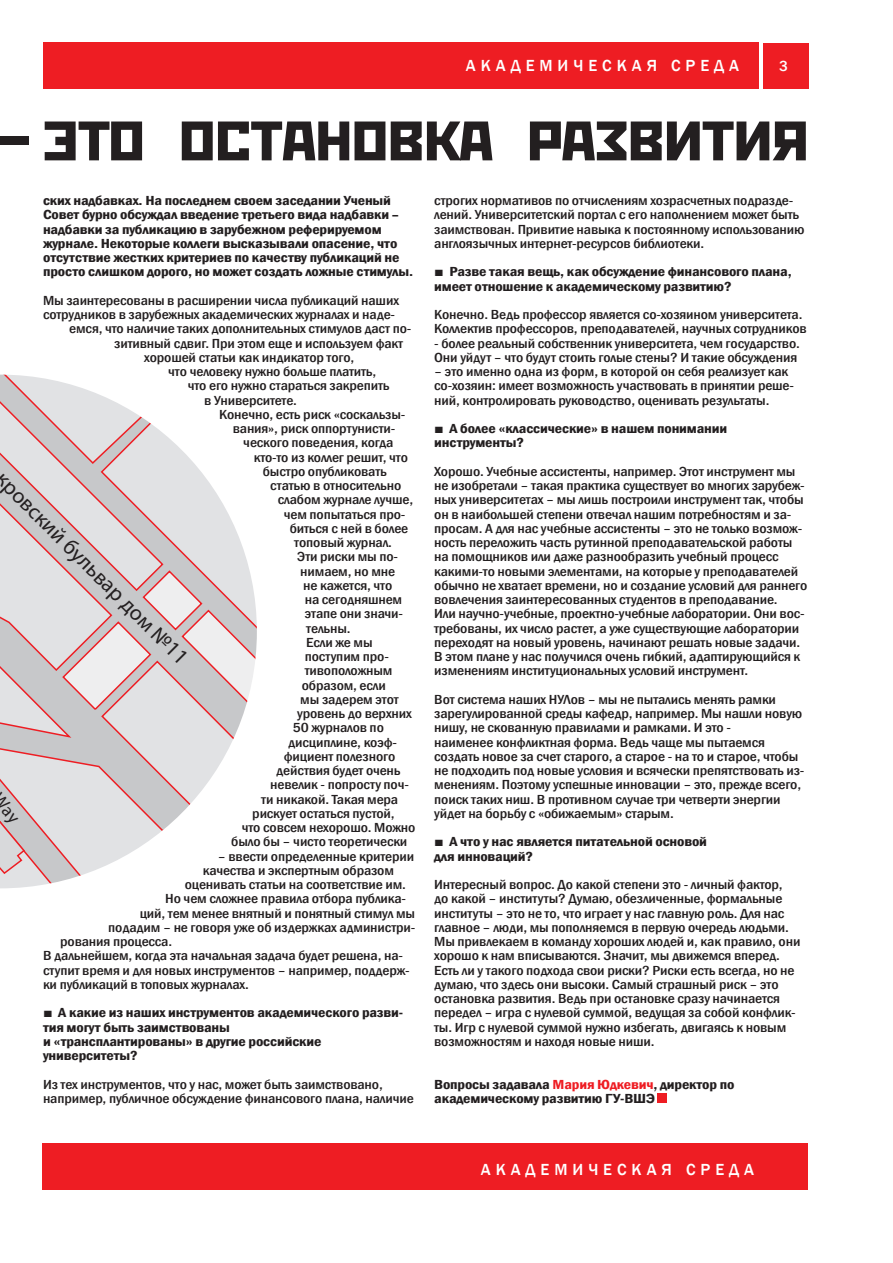
<style>
.page{position:relative;width:893px;height:1263px;background:#fff}
.page>*{position:absolute;margin:0;border:0;box-sizing:border-box;transform-origin:0 0}
.zag{font:55.5px "Rodchenko C";color:#231f20;scale:1.19 1}
.t1{font:21.9px "Myriad Pro";color:#231f20}
.t2{font:500 16.5px "Franklin Gothic";letter-spacing:.3em;color:#fff}
.t3{font:500 15px "Franklin Gothic";color:#fff}
.base{font:500 condensed 13.5px/14.2px "Franklin Gothic";letter-spacing:-.01em;color:#231f20;scale:1.17 1}
.end{font:600 condensed 13.5px/14.2px "Franklin Gothic";letter-spacing:-.01em;color:#231f20;scale:1.19 1}
.base-2{font:600 condensed 13.5px/14.2px "Franklin Gothic";letter-spacing:-.01em;color:#231f20;scale:1.19 1}
.s1{color:#ee1d23}
</style>
<div class="page">
<div style="left:43px;top:1143px;width:765px;height:47px;background:#ee1d23"></div>
<div style="left:43px;top:43px;width:715px;height:46px;background:#ee1d23"></div>
<div style="left:763px;top:43px;width:45px;height:46px;background:#ee1d23"></div>
<div style="left:658px;top:1094px;width:9px;height:9px;background:#ee1d23"></div>
<div style="left:0;top:136px;width:29px;height:9px;background:#231f20"></div>
<svg style="left:0;top:374px;width:257px;height:515px"></svg>
<svg style="left:0;top:791px;width:26px;height:84px;background:#d3c4c6"></svg>
<p class="t2" style="left:466px;top:55px;width:275px">АКАДЕМИЧЕСКАЯ СРЕДА</p>
<p class="t3" style="left:779px;top:57px;width:10px">3</p>
<p class="zag" style="left:43px;top:110px;width:645px">ЭТО ОСТАНОВКА РАЗВИТИЯ</p>
<p class="end" style="left:43px;top:193px;width:312px">ских надбавках. На последнем своем заседании Ученый Совет бурно обсуждал введение третьего вида надбавки – надбавки за публикацию в зарубежном реферируемом журнале. Некоторые коллеги высказывали опасение, что отсутствие жестких критериев по качеству публикаций не просто слишком дорого, но может создать ложные стимулы.</p>
<p class="base" style="left:43px;top:293px;width:306px">Мы заинтересованы в расширении числа публикаций наших</p>
<p class="base" style="left:43px;top:307px;width:302px">сотрудников в зарубежных академических журналах и наде-</p>
<p class="base" style="left:69px;top:322px;width:294px">емся, что наличие таких дополнительных стимулов даст по-</p>
<p class="base" style="left:114px;top:336px;width:248px">зитивный сдвиг. При этом еще и используем факт</p>
<p class="base" style="left:144px;top:350px;width:181px">хорошей статьи как индикатор того,</p>
<p class="base" style="left:168px;top:364px;width:179px">что человеку нужно больше платить,</p>
<p class="base" style="left:188px;top:379px;width:174px">что его нужно стараться закрепить</p>
<p class="base" style="left:204px;top:393px;width:81px">в Университете.</p>
<p class="base" style="left:219px;top:407px;width:161px">Конечно, есть риск «соскальзы-</p>
<p class="base" style="left:233px;top:421px;width:140px">вания», риск оппортунисти-</p>
<p class="base" style="left:243px;top:436px;width:130px">ческого поведения, когда</p>
<p class="base" style="left:254px;top:450px;width:133px">кто-то из коллег решит, что</p>
<p class="base" style="left:263px;top:464px;width:108px">быстро опубликовать</p>
<p class="base" style="left:270px;top:478px;width:114px">статью в относительно</p>
<p class="base" style="left:278px;top:493px;width:117px">слабом журнале лучше,</p>
<p class="base" style="left:284px;top:507px;width:105px">чем попытаться про-</p>
<p class="base" style="left:290px;top:521px;width:103px">биться с ней в более</p>
<p class="base" style="left:294px;top:535px;width:85px">топовый журнал.</p>
<p class="base" style="left:297px;top:550px;width:88px">Эти риски мы по-</p>
<p class="base" style="left:300px;top:564px;width:82px">нимаем, но мне</p>
<p class="base" style="left:303px;top:578px;width:78px">не кажется, что</p>
<p class="base" style="left:305px;top:592px;width:85px">на сегодняшнем</p>
<p class="base" style="left:305px;top:607px;width:86px">этапе они значи-</p>
<p class="base" style="left:306px;top:621px;width:39px">тельны.</p>
<p class="base" style="left:306px;top:635px;width:58px">Если же мы</p>
<p class="base" style="left:305px;top:649px;width:73px">поступим про-</p>
<p class="base" style="left:305px;top:664px;width:76px">тивоположным</p>
<p class="base" style="left:302px;top:678px;width:73px">образом, если</p>
<p class="base" style="left:300px;top:692px;width:86px">мы задерем этот</p>
<p class="base" style="left:297px;top:706px;width:99px">уровень до верхних</p>
<p class="base" style="left:293px;top:721px;width:79px">50 журналов по</p>
<p class="base" style="left:288px;top:735px;width:94px">дисциплине, коэф-</p>
<p class="base" style="left:284px;top:749px;width:97px">фициент полезного</p>
<p class="base" style="left:276px;top:763px;width:108px">действия будет очень</p>
<p class="base" style="left:270px;top:778px;width:120px">невелик - попросту поч-</p>
<p class="base" style="left:261px;top:792px;width:118px">ти никакой. Такая мера</p>
<p class="base" style="left:252px;top:806px;width:123px">рискует остаться пустой,</p>
<p class="base" style="left:242px;top:820px;width:150px">что совсем нехорошо. Можно</p>
<p class="base" style="left:231px;top:835px;width:152px">было бы – чисто теоретически</p>
<p class="base" style="left:218px;top:849px;width:169px">– ввести определенные критерии</p>
<p class="base" style="left:203px;top:863px;width:165px">качества и экспертным образом</p>
<p class="base" style="left:185px;top:877px;width:191px">оценивать статьи на соответствие им.</p>
<p class="base" style="left:165px;top:892px;width:207px">Но чем сложнее правила отбора публика-</p>
<p class="base" style="left:140px;top:906px;width:237px">ций, тем менее внятный и понятный стимул мы</p>
<p class="base" style="left:108px;top:920px;width:264px">подадим – не говоря уже об издержках администри-</p>
<p class="base" style="left:60px;top:934px;width:97px">рования процесса.</p>
<p class="base" style="left:43px;top:949px;width:315px">В дальнейшем, когда эта начальная задача будет решена, на&shy;ступит время и для новых инструментов – например, поддерж&shy;ки публикаций в топовых журналах.</p>
<p class="end" style="left:43px;top:1005px;width:304px">■ А какие из наших инструментов академического разви&shy;тия могут быть заимствованы<br>и «трансплантированы» в другие российские университеты?</p>
<p class="base" style="left:43px;top:1077px;width:318px">Из тех инструментов, что у нас, может быть заимствовано, например, публичное обсуждение финансового плана, наличие</p>
<p class="base" style="left:434px;top:193px;width:318px">строгих нормативов по отчислениям хозрасчетных подразде&shy;лений. Университетский портал с его наполнением может быть заимствован. Привитие навыка к постоянному использованию англоязычных интернет-ресурсов библиотеки.</p>
<p class="base-2" style="left:434px;top:264px;width:302px">■ Разве такая вещь, как обсуждение финансового плана, имеет отношение к академическому развитию?</p>
<p class="base" style="left:434px;top:307px;width:320px">Конечно. Ведь профессор является со-хозяином университета.<br>Коллектив профессоров, преподавателей, научных сотрудников</p>
<p class="base" style="left:434px;top:336px;width:314px">- более реальный собственник университета, чем государство.<br>Они уйдут – что будут стоить голые стены? И такие обсуждения</p>
<p class="base" style="left:434px;top:364px;width:309px">– это именно одна из форм, в которой он себя реализует как со-хозяин: имеет возможность участвовать в принятии реше&shy;ний, контролировать руководство, оценивать результаты.</p>
<p class="end" style="left:434px;top:421px;width:248px">■ А более «классические» в нашем понимании инструменты?</p>
<p class="base" style="left:434px;top:464px;width:320px">Хорошо. Учебные ассистенты, например. Этот инструмент мы не изобретали – такая практика существует во многих зарубеж&shy;ных университетах – мы лишь построили инструмент так, чтобы он в наибольшей степени отвечал нашим потребностям и за&shy;просам. А для нас учебные ассистенты – это не только возмож&shy;ность переложить часть рутинной преподавательской работы на помощников или даже разнообразить учебный процесс какими-то новыми элементами, на которые у преподавателей обычно не хватает времени, но и создание условий для раннего вовлечения заинтересованных студентов в преподавание.</p>
<p class="base" style="left:434px;top:607px;width:318px">Или научно-учебные, проектно-учебные лаборатории. Они вос&shy;требованы, их число растет, а уже существующие лаборатории переходят на новый уровень, начинают решать новые задачи.<br>В этом плане у нас получился очень гибкий, адаптирующийся к изменениям институциональных условий инструмент.</p>
<p class="base" style="left:434px;top:692px;width:318px">Вот система наших НУЛов – мы не пытались менять рамки зарегулированной среды кафедр, например. Мы нашли новую нишу, не скованную правилами и рамками. И это -<br>наименее конфликтная форма. Ведь чаще мы пытаемся создать новое за счет старого, а старое - на то и старое, чтобы не подходить под новые условия и всячески препятствовать из&shy;менениям. Поэтому успешные инновации – это, прежде всего, поиск таких ниш. В противном случае три четверти энергии уйдет на борьбу с «обижаемым» старым.</p>
<p class="end" style="left:434px;top:834px;width:231px">■ А что у нас является питательной основой для инноваций?</p>
<p class="base" style="left:434px;top:877px;width:315px">Интересный вопрос. До какой степени это - личный фактор,<br>до какой – институты? Думаю, обезличенные, формальные институты – это не то, что играет у нас главную роль. Для нас главное – люди, мы пополняемся в первую очередь людьми.<br>Мы привлекаем в команду хороших людей и, как правило, они хорошо к нам вписываются. Значит, мы движемся вперед.</p>
<p class="base" style="left:434px;top:963px;width:311px">Есть ли у такого подхода свои риски? Риски есть всегда, но не думаю, что здесь они высоки. Самый страшный риск – это остановка развития. Ведь при остановке сразу начинается передел – игра с нулевой суммой, ведущая за собой конфлик&shy;ты. Игр с нулевой суммой нужно избегать, двигаясь к новым возможностям и находя новые ниши.</p>
<p class="end" style="left:434px;top:1077px;width:254px">Вопросы задавала <span class="s1">Мария Юдкевич</span>, директор по академическому развитию ГУ-ВШЭ</p>
<h2 class="t1" style="left:9px;top:466px;width:264px;rotate:45deg">кровский бульвар дом №11</h2>
<p class="t2" style="left:481px;top:1159px;width:275px">АКАДЕМИЧЕСКАЯ СРЕДА</p>
</div>
